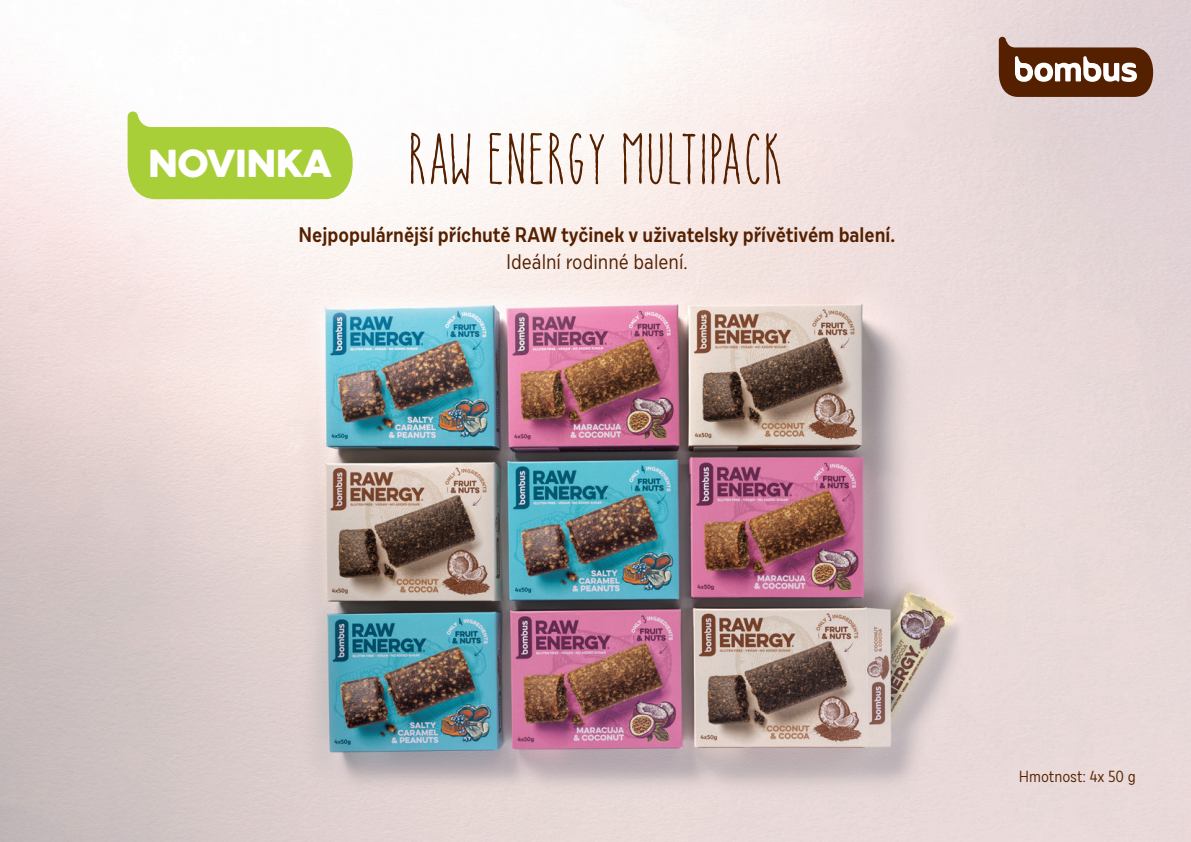
<style>
.page{position:relative;width:1191px;height:842px;background:#fff}
.page>*{position:absolute;margin:0;border:0;box-sizing:border-box;transform-origin:0 0}
.t1{font:66px "Catalina Anacapa Sans W00";color:#542000}
.t2{font:600 21px "Draft E";color:#542000}
.t3{font:21px "Draft E";color:#542000}
.t4{font:16px "Draft E";color:#542000}
.s1{font-family:"Eveleth Clean";font-size:35px;color:#fff}
</style>
<div class="page">
<img style="left:0;top:0;width:1191px;height:842px">
<svg style="left:998px;top:37px;width:155px;height:60px;background:#8b6753"></svg>
<svg style="left:128px;top:111px;width:225px;height:88px"></svg>
<h1 class="t1" style="left:148px;top:119px;width:636px"><span class="s1">NOVINKA</span> RAW ENERGY MULTIPACK</h1>
<p class="t2" style="left:298px;top:222px;width:598px">Nejpopulárnější příchutě RAW tyčinek v uživatelsky přívětivém balení.</p>
<p class="t3" style="left:506px;top:249px;width:183px">Ideální rodinné balení.</p>
<p class="t4" style="left:1018px;top:767px;width:118px">Hmotnost: 4x 50 g</p>
</div>
